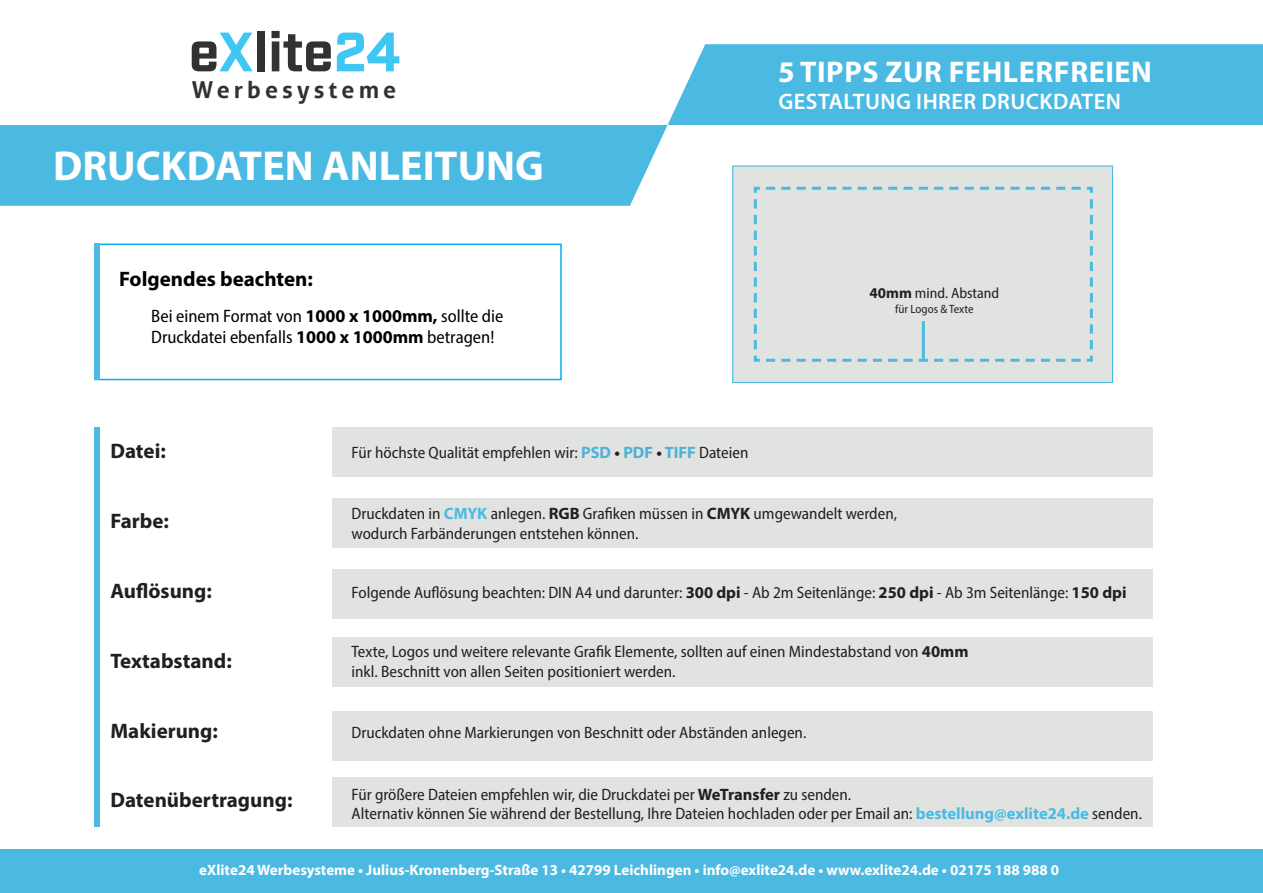
<style>
.page{position:relative;width:1263px;height:893px;background:#fff}
.page>*{position:absolute;margin:0;border:0;box-sizing:border-box;transform-origin:0 0}
.t1{font:700 55.35px "Industry";letter-spacing:-.01em;color:#313232}
.t2{font:700 42px "Myriad Pro";color:#fff}
.t3{font:700 30px "Myriad Pro";letter-spacing:.02em;color:#fff}
.t4{font:700 23.25px "Aller";letter-spacing:.175em;color:#313232}
.t5{font:600 22.5px "Myriad Pro";letter-spacing:.02em;color:#fff}
.t6{font:700 21px "Myriad Pro";color:#231f20}
.t7{font:700 21px "Myriad Pro";color:#000001}
.t8{font:semi-condensed 18px/21.6px "Myriad Pro";color:#000001}
.t9{font:semi-condensed 16.5px/19.8px "Myriad Pro";color:#231f20}
.t10{font:700 15px "Myriad Pro";color:#fff}
.t11{font:semi-condensed 15px "Myriad Pro";color:#231f20}
.t12{font:semi-condensed 12px "Myriad Pro";color:#231f20}
.s1{color:#3fc7f4}
.s2{font-weight:700;font-stretch:normal}
.s3{font-weight:700;font-stretch:normal;color:#4eb1d9}
.s4{font-weight:700;font-stretch:normal;color:#4bb0d4}
.s5{font-weight:700;font-stretch:normal;color:#4fb0d6}
.s6{font-weight:700;font-stretch:normal;color:#4bbae4}
</style>
<div class="page">
<div style="left:94px;top:427px;width:6px;height:400px;background:#4bbae3"></div>
<div style="left:332px;top:712px;width:820px;height:49px;background:#e0e3e0"></div>
<div style="left:332px;top:427px;width:820px;height:50px;background:#e0e3e0"></div>
<div style="left:332px;top:498px;width:820px;height:50px;background:#e0e3e0"></div>
<div style="left:332px;top:569px;width:820px;height:50px;background:#e0e3e0"></div>
<div style="left:667px;top:44px;width:596px;height:81px;background:#4bbae3"></div>
<div style="left:94px;top:244px;width:468px;height:136px;background:#fff;border:2px solid #00aeef"></div>
<div style="left:332px;top:638px;width:820px;height:49px;background:#e0e3e0"></div>
<div style="left:332px;top:777px;width:820px;height:50px;background:#e0e3e0"></div>
<div style="left:0;top:850px;width:1263px;height:43px;background:#4bbae3"></div>
<div style="left:0;top:125px;width:667px;height:81px;background:#4bbae3"></div>
<div style="left:732px;top:165px;width:381px;height:218px;background:#e0e3e0;border:1px solid #4bbae4"></div>
<svg style="left:753px;top:186px;width:340px;height:176px"></svg>
<hr style="left:922px;top:321px;width:3px;height:40px;background:#4bbae3">
<div style="left:94px;top:244px;width:6px;height:136px;background:#4bbae3"></div>
<h1 class="t1" style="left:189px;top:19px;width:213px">e<span class="s1">X</span>lite<span class="s1">24</span></h1>
<h3 class="t4" style="left:192px;top:75px;width:206px">Werbesysteme</h3>
<h2 class="t2" style="left:53px;top:139px;width:492px">DRUCKDATEN ANLEITUNG</h2>
<p class="t7" style="left:119px;top:265px;width:195px">Folgendes beachten:</p>
<p class="t8" style="left:151px;top:305px;width:354px">Bei einem Format von <span class="s2">1000 x 1000mm,</span> sollte die<br>Druckdatei ebenfalls <span class="s2">1000 x 1000mm</span> betragen!</p>
<h3 class="t3" style="left:778px;top:53px;width:375px">5 TIPPS ZUR FEHLERFREIEN</h3>
<h3 class="t5" style="left:778px;top:88px;width:344px">GESTALTUNG IHRER DRUCKDATEN</h3>
<p class="t11" style="left:869px;top:284px;width:131px"><span class="s2">40mm</span> mind. Abstand</p>
<p class="t12" style="left:895px;top:301px;width:80px">für Logos &amp; Texte</p>
<p class="t6" style="left:110px;top:437px;width:57px">Datei:</p>
<p class="t9" style="left:352px;top:443px;width:398px">Für höchste Qualität empfehlen wir: <span class="s3">PSD</span> <span class="s2">•</span> <span class="s4">PDF</span> <span class="s2">•</span> <span class="s5">TIFF</span> Dateien</p>
<p class="t6" style="left:110px;top:507px;width:60px">Farbe:</p>
<p class="t9" style="left:352px;top:504px;width:547px">Druckdaten in <span class="s6">CMYK</span> anlegen. <span class="s2">RGB</span> Grafiken müssen in <span class="s2">CMYK</span> umgewandelt werden, wodurch Farbänderungen entstehen können.</p>
<p class="t6" style="left:110px;top:577px;width:103px">Auflösung:</p>
<p class="t9" style="left:352px;top:583px;width:776px">Folgende Auflösung beachten: DIN A4 und darunter: <span class="s2">300 dpi</span> - Ab 2m Seitenlänge: <span class="s2">250 dpi</span> - Ab 3m Seitenlänge: <span class="s2">150 dpi</span></p>
<p class="t6" style="left:110px;top:647px;width:123px">Textabstand:</p>
<p class="t9" style="left:352px;top:641px;width:618px">Texte, Logos und weitere relevante Grafik Elemente, sollten auf einen Mindestabstand von <span class="s2">40mm </span>inkl. Beschnitt von allen Seiten positioniert werden.</p>
<p class="t6" style="left:110px;top:717px;width:109px">Makierung:</p>
<p class="t9" style="left:352px;top:722px;width:456px">Druckdaten ohne Markierungen von Beschnitt oder Abständen anlegen.</p>
<p class="t6" style="left:110px;top:787px;width:184px">Datenübertragung:</p>
<p class="t9" style="left:352px;top:784px;width:792px">Für größere Dateien empfehlen wir, die Druckdatei per <span class="s2">WeTransfer</span> zu senden.<br>Alternativ können Sie während der Bestellung, Ihre Dateien hochladen oder per Email an: <span class="s6">bestellung@exlite24.de</span> senden.</p>
<p class="t10" style="left:199px;top:860px;width:861px">eXlite24 Werbesysteme • Julius-Kronenberg-Straße 13 • 42799 Leichlingen • info@exlite24.de • www.exlite24.de • 02175 188 988 0</p>
</div>
